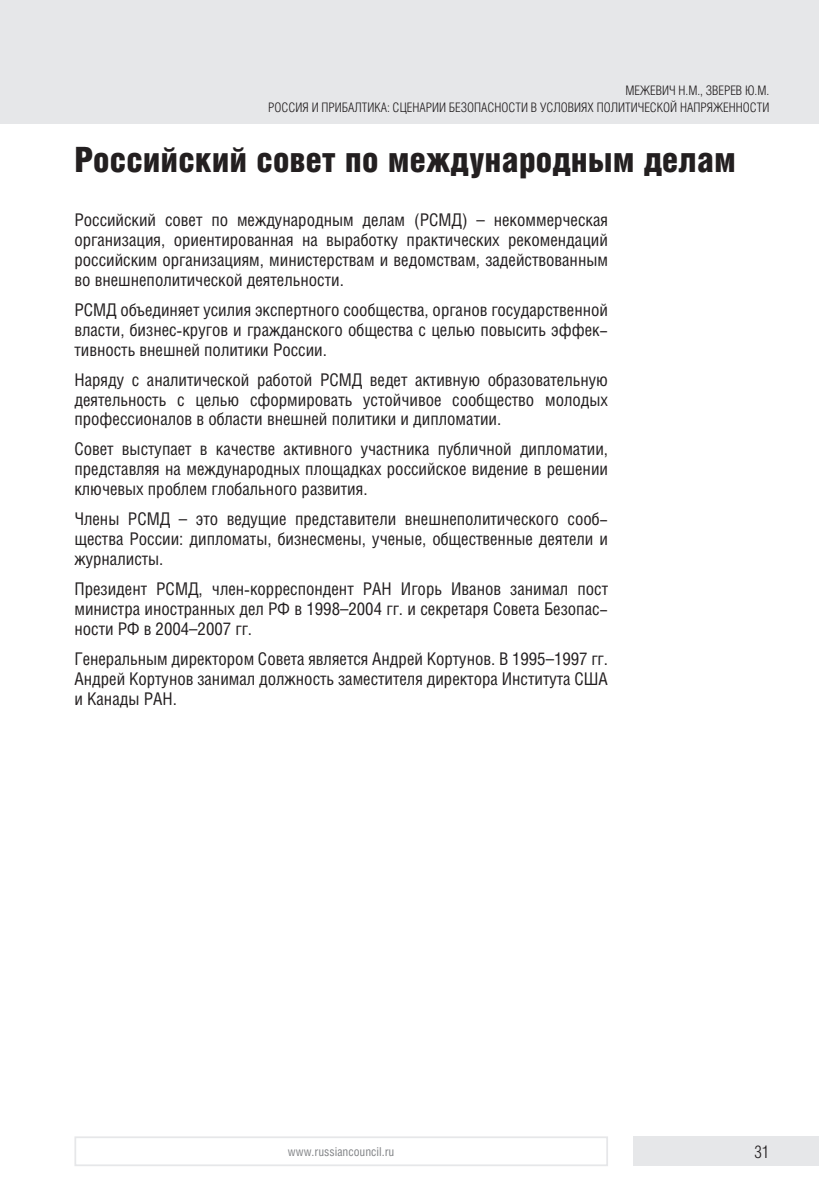
<style>
.page{position:relative;width:819px;height:1191px;background:#fff}
.page>*{position:absolute;margin:0;border:0;box-sizing:border-box;transform-origin:0 0}
.Название_материала_с{font:900 35px "Helios Cond";color:#231f20}
.Основной_текст{font:17.5px/19.9px "Helios Cond";color:#231f20;text-align:justify}
.t1{font:300 17.5px "Helios Cond";color:#231f20}
.Kolontitul_X_X{font:300 13.12px "Helios Cond";color:#231f20}
.t2{font:12.25px "Helios Cond";color:#808285}
.s1{font-family:"Times New Roman"}
</style>
<div class="page">
<div style="left:0;top:0;width:819px;height:124px;background:#e6e7e9"></div>
<div style="left:632px;top:1136px;width:187px;height:30px;background:#e6e7e9"></div>
<div style="left:74px;top:1136px;width:534px;height:30px;border:2px solid #e6e7e9"></div>
<p class="Kolontitul_X_X" style="left:625px;top:83px;width:145px">МЕЖЕВИЧ Н.М., ЗВЕРЕВ Ю.М.</p>
<p class="Kolontitul_X_X" style="left:268px;top:101px;width:502px">РОССИЯ И ПРИБАЛТИКА: СЦЕНАРИИ БЕЗОПАСНОСТИ В УСЛОВИЯХ ПОЛИТИЧЕСКОЙ НАПРЯЖЕННОСТИ</p>
<p class="Название_материала_с" style="left:74px;top:140px;width:663px">Российский совет по международным делам</p>
<p class="Основной_текст" style="left:74px;top:210px;width:535px">Российский совет по международным делам (РСМД) – некоммерческая организация, ориентированная на выработку практических рекомендаций российским организациям, министерствам и ведомствам, задействованным во внешнеполитической деятельности.</p>
<p class="Основной_текст" style="left:74px;top:300px;width:535px">РСМД объединяет усилия экспертного сообщества, органов государственной власти, бизнес<span class="s1">-</span>кругов и гражданского общества с целью повысить эффек&shy;тивность внешней политики России.</p>
<p class="Основной_текст" style="left:74px;top:369px;width:535px">Наряду с аналитической работой РСМД ведет активную образовательную деятельность с целью сформировать устойчивое сообщество молодых профессионалов в области внешней политики и дипломатии.</p>
<p class="Основной_текст" style="left:74px;top:439px;width:535px">Совет выступает в качестве активного участника публичной дипломатии, представляя на международных площадках российское видение в решении ключевых проблем глобального развития.</p>
<p class="Основной_текст" style="left:74px;top:509px;width:535px">Члены РСМД – это ведущие представители внешнеполитического сооб&shy;щества России: дипломаты, бизнесмены, ученые, общественные деятели и журналисты.</p>
<p class="Основной_текст" style="left:74px;top:579px;width:535px">Президент РСМД, член<span class="s1">-</span>корреспондент РАН Игорь Иванов занимал пост министра иностранных дел РФ в 1998–2004 гг. и секретаря Совета Безопас&shy;ности РФ в 2004–2007 гг.</p>
<p class="Основной_текст" style="left:74px;top:648px;width:535px">Генеральным директором Совета является Андрей Кортунов. В 1995–1997 гг.<br>Андрей Кортунов занимал должность заместителя директора Института США и Канады РАН.</p>
<p class="t2" style="left:288px;top:1144px;width:108px">www.russiancouncil.ru</p>
<p class="t1" style="left:754px;top:1142px;width:16px">31</p>
</div>
